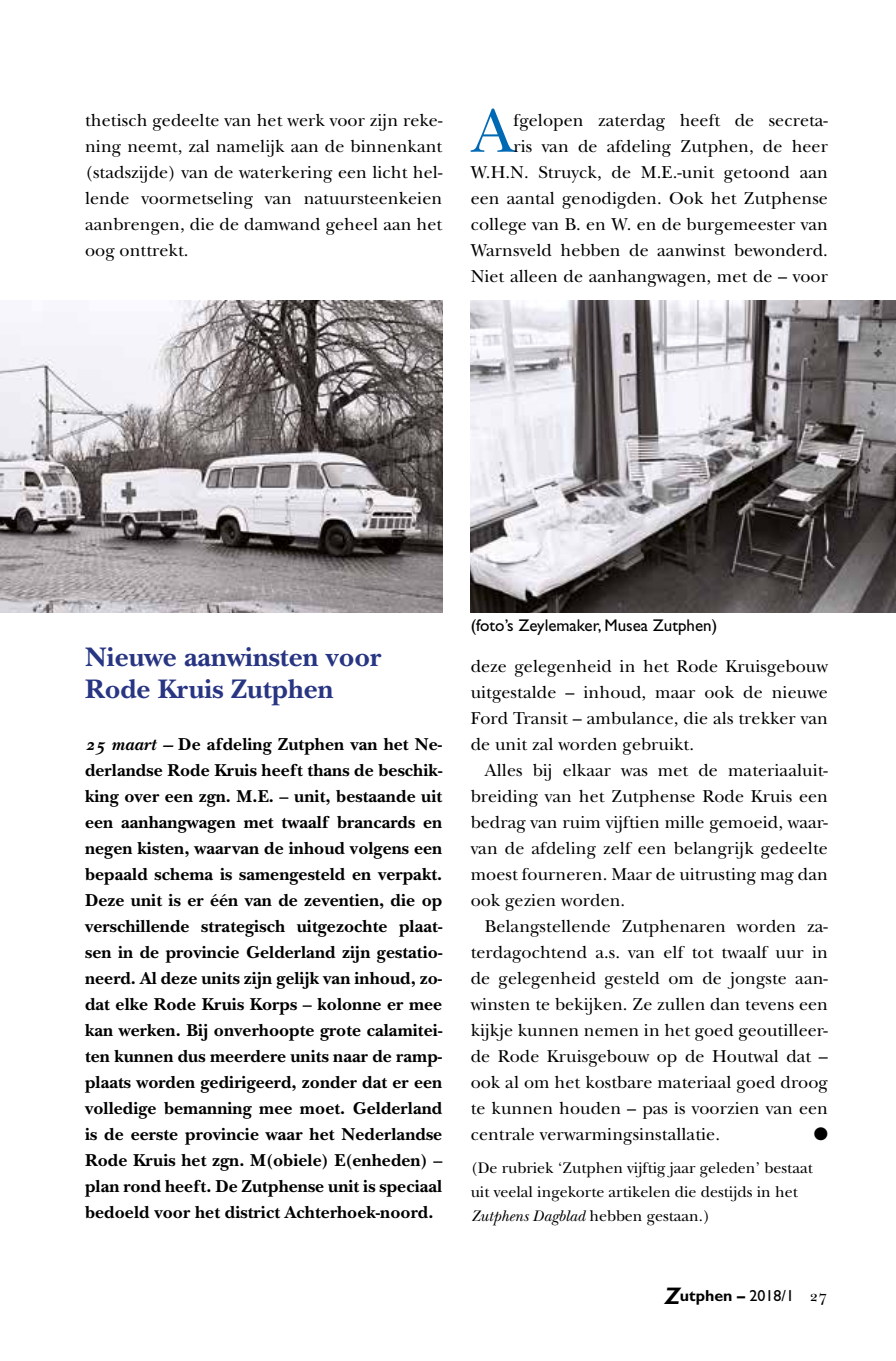
<style>
.page{position:relative;width:896px;height:1361px;background:#fff}
.page>*{position:absolute;margin:0;border:0;box-sizing:border-box;transform-origin:0 0}
.t1{font:63.8px "New Baskerville Std";color:#0069b4}
.t2{font:700 28px/32px "New Baskerville Std";color:#283583}
.t3{font:18px/26px "New Baskerville Std";letter-spacing:.005em;color:#000;text-align:justify}
.t4{font:700 18px/26px "New Baskerville Std";letter-spacing:.005em;color:#000;text-align:justify}
.t5{font:18px "Zapf Dingbats";color:#000}
.t6{font:17px "Gill Sans Std";color:#000}
.t7{font:16px/24px "New Baskerville Std";color:#000}
.t8{font:700 16px "Gill Sans Std";color:#000}
.s1{font-family:"New Baskerville Bold Italic Os F";font-weight:400}
.s2{font-style:italic}
.s3{font-style:italic;font-size:24px}
.s4{font-weight:400}
.s5{font-family:"New Baskerville SC";font-weight:400}
</style>
<div class="page">
<img style="left:0;top:300px;width:442px;height:312px">
<img style="left:471px;top:300px;width:425px;height:312px">
<p class="t3" style="left:85px;top:107px;width:359px">thetisch gedeelte van het werk voor zijn reke&shy;ning neemt, zal namelijk aan de binnenkant (stadszijde) van de waterkering een licht hel&shy;lende voormetseling van natuursteenkeien aanbrengen, die de damwand geheel aan het oog onttrekt.</p>
<h1 class="t1" style="left:472px;top:94px;width:44px">A</h1>
<p class="t3" style="left:471px;top:107px;width:359px;text-align:right">fgelopen zaterdag heeft de secreta-<br>ris van de afdeling Zutphen, de heer W.H.N. Struyck, de M.E.-unit getoond aan een aantal genodigden. Ook het Zutphense college van B. en W. en de burgemeester van Warnsveld hebben de aanwinst bewonderd.<br>Niet alleen de aanhangwagen, met de – voor</p>
<h2 class="t2" style="left:85px;top:641px;width:298px">Nieuwe aanwinsten voor<br>Rode Kruis Zutphen</h2>
<p class="t4" style="left:85px;top:731px;width:359px"><span class="s1">25 maart –</span> De afdeling Zutphen van het Ne&shy;derlandse Rode Kruis heeft thans de beschik&shy;king over een zgn. M.E. – unit, bestaande uit een aanhangwagen met twaalf brancards en negen kisten, waarvan de inhoud volgens een bepaald schema is samengesteld en verpakt.<br>Deze unit is er één van de zeventien, die op verschillende strategisch uitgezochte plaat&shy;sen in de provincie Gelderland zijn gestatio&shy;neerd. Al deze units zijn gelijk van inhoud, zo&shy;dat elke Rode Kruis Korps – kolonne er mee kan werken. Bij onverhoopte grote calamitei&shy;ten kunnen dus meerdere units naar de ramp&shy;plaats worden gedirigeerd, zonder dat er een volledige bemanning mee moet. Gelderland is de eerste provincie waar het Nederlandse Rode Kruis het zgn. M(obiele) E(enheden) – plan rond heeft. De Zutphense unit is speciaal bedoeld voor het district Achterhoek-noord.</p>
<p class="t6" style="left:471px;top:615px;width:248px">(foto’s Zeylemaker, Musea Zutphen)</p>
<p class="t3" style="left:471px;top:653px;width:359px">deze gelegenheid in het Rode Kruisgebouw uitgestalde – inhoud, maar ook de nieuwe Ford Transit – ambulance, die als trekker van de unit zal worden gebruikt.</p>
<p class="t3" style="left:471px;top:757px;width:359px;text-indent:14px">Alles bij elkaar was met de materiaaluit&shy;breiding van het Zutphense Rode Kruis een bedrag van ruim vijftien mille gemoeid, waar&shy;van de afdeling zelf een belangrijk gedeelte moest fourneren. Maar de uitrusting mag dan ook gezien worden.</p>
<p class="t3" style="left:471px;top:913px;width:359px;text-indent:14px">Belangstellende Zutphenaren worden za&shy;terdagochtend a.s. van elf tot twaalf uur in de gelegenheid gesteld om de jongste aan&shy;winsten te bekijken. Ze zullen dan tevens een kijkje kunnen nemen in het goed geoutilleer&shy;de Rode Kruisgebouw op de Houtwal dat – ook al om het kostbare materiaal goed droog te kunnen houden – pas is voorzien van een centrale verwarmingsinstallatie.</p>
<p class="t5" style="left:813px;top:1125px;width:16px">●</p>
<p class="t7" style="left:471px;top:1155px;width:344px">(De rubriek ‘Zutphen vijftig jaar geleden’ bestaat uit veelal ingekorte artikelen die destijds in het<br><span class="s2">Zutphens Dagblad</span> hebben gestaan.)</p>
<p class="t8" style="left:665px;top:1285px;width:164px"><span class="s3">Z</span>utphen – <span class="s4">2018/1</span> <span class="s5">27</span></p>
</div>
